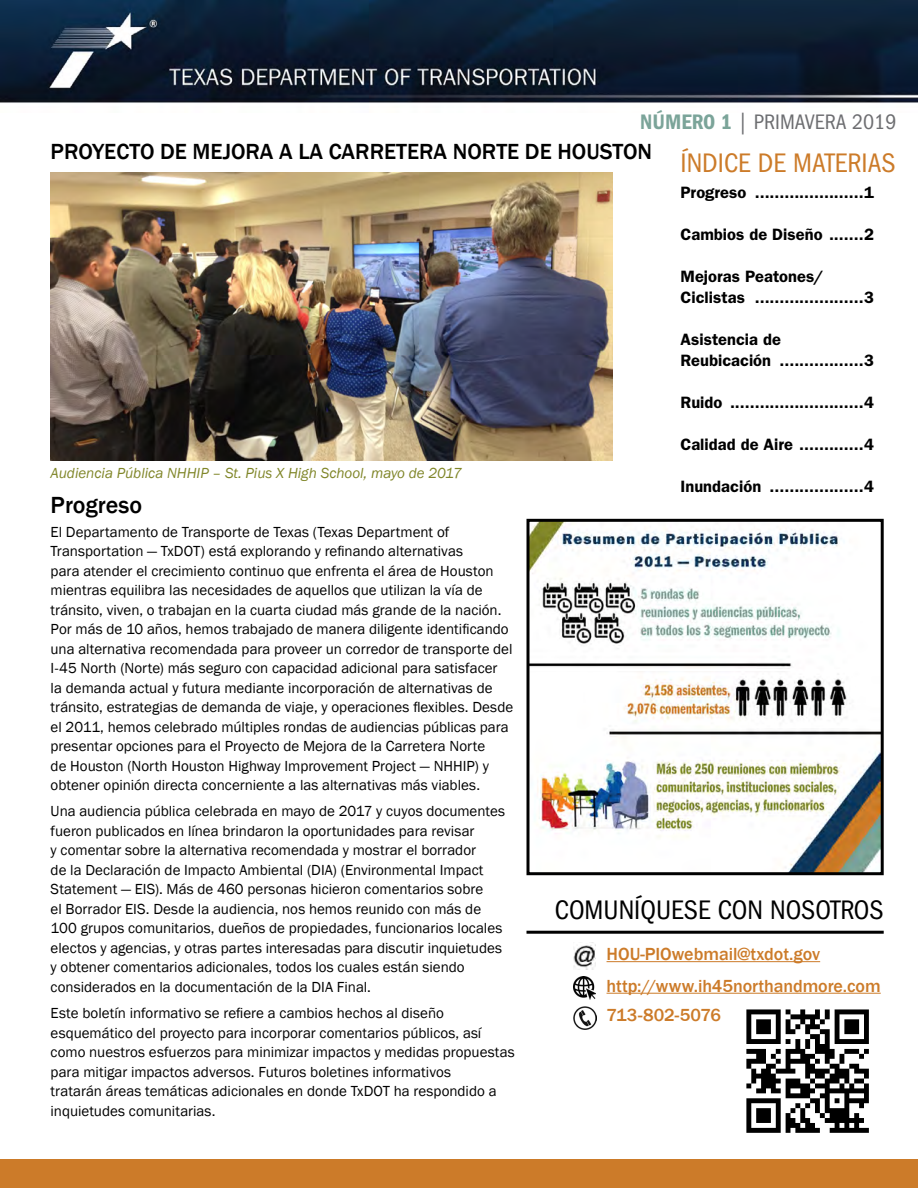
<style>
.page{position:relative;width:918px;height:1188px;background:#fff}
.page>*{position:absolute;margin:0;border:0;box-sizing:border-box;transform-origin:0 0}
.t1{font:condensed 27.75px "ITC Franklin Gothic Std";color:#000}
.t2{font:condensed 27.75px "ITC Franklin Gothic Std";color:#cc7b29}
.t3{font:500 24px "Franklin Gothic";color:#000}
.t4{font:500 22.5px "Franklin Gothic";color:#000}
.t5{font:condensed 21.75px "ITC Franklin Gothic Std";color:#6d6e71}
.t6{font:500 18px/31.5px "Franklin Gothic";color:#cc7b29}
.t7{font:600 16.5px/21px "ITC Franklin Gothic Std";color:#000}
.t8{font:15px/19.5px "Franklin Gothic";color:#000}
.t9{font:italic 15px "Franklin Gothic";color:#808629}
.s1{font-family:"ITC Franklin Gothic Std Dm Cd";font-stretch:normal;color:#7ba499}
</style>
<div class="page">
<img style="left:0;top:0;width:918px;height:103px">
<div style="left:0;top:1159px;width:918px;height:29px;background:#cc7b29"></div>
<hr style="left:527px;top:931px;width:357px;height:3px;background:#000">
<img style="left:573px;top:977px;width:23px;height:22px">
<img style="left:574px;top:1007px;width:22px;height:23px">
<img style="left:573px;top:944px;width:23px;height:26px">
<hr style="left:607px;top:961px;width:213px;height:1px;background:#cc7b29">
<hr style="left:607px;top:993px;width:274px;height:1px;background:#cc7b29">
<img style="left:746px;top:1009px;width:123px;height:124px">
<img style="left:51px;top:172px;width:561px;height:288px">
<img style="left:530px;top:523px;width:350px;height:348px">
<div style="left:526px;top:519px;width:358px;height:356px;border:3px solid #000"></div>
<h3 class="t5" style="left:640px;top:110px;width:258px"><span class="s1">NÚMERO 1</span> | PRIMAVERA 2019</h3>
<h3 class="t4" style="left:51px;top:137px;width:603px">PROYECTO DE MEJORA A LA CARRETERA NORTE DE HOUSTON</h3>
<p class="t9" style="left:51px;top:464px;width:413px">Audiencia Pública NHHIP – St. Pius X High School, mayo de 2017</p>
<h2 class="t3" style="left:51px;top:491px;width:93px">Progreso</h2>
<h1 class="t2" style="left:681px;top:147px;width:217px">ÍNDICE DE MATERIAS</h1>
<p class="t7" style="left:681px;top:182px;width:195px">Progreso ......................1</p>
<p class="t7" style="left:681px;top:224px;width:195px">Cambios de Diseño .......2</p>
<p class="t7" style="left:681px;top:266px;width:195px">Mejoras Peatones/<br>Ciclistas ......................3</p>
<p class="t7" style="left:681px;top:329px;width:195px">Asistencia de<br>Reubicación .................3</p>
<p class="t7" style="left:681px;top:392px;width:195px">Ruido ...........................4</p>
<p class="t7" style="left:681px;top:434px;width:195px">Calidad de Aire .............4</p>
<p class="t7" style="left:681px;top:476px;width:195px">Inundación ...................4</p>
<p class="t8" style="left:51px;top:522px;width:464px">El Departamento de Transporte de Texas (Texas Department of Transportation — TxDOT) está explorando y refinando alternativas<br>para atender el crecimiento continuo que enfrenta el área de Houston mientras equilibra las necesidades de aquellos que utilizan la vía de tránsito, viven, o trabajan en la cuarta ciudad más grande de la nación.<br>Por más de 10 años, hemos trabajado de manera diligente identificando una alternativa recomendada para proveer un corredor de transporte del I-45 North (Norte) más seguro con capacidad adicional para satisfacer<br>la demanda actual y futura mediante incorporación de alternativas de tránsito, estrategias de demanda de viaje, y operaciones flexibles. Desde el 2011, hemos celebrado múltiples rondas de audiencias públicas para presentar opciones para el Proyecto de Mejora de la Carretera Norte<br>de Houston (North Houston Highway Improvement Project — NHHIP) y obtener opinión directa concerniente a las alternativas más viables.</p>
<p class="t8" style="left:51px;top:802px;width:456px">Una audiencia pública celebrada en mayo de 2017 y cuyos documentes fueron publicados en línea brindaron la oportunidades para revisar<br>y comentar sobre la alternativa recomendada y mostrar el borrador<br>de la Declaración de Impacto Ambiental (DIA) (Environmental Impact Statement — EIS). Más de 460 personas hicieron comentarios sobre<br>el Borrador EIS. Desde la audiencia, nos hemos reunido con más de 100 grupos comunitarios, dueños de propiedades, funcionarios locales electos y agencias, y otras partes interesadas para discutir inquietudes y obtener comentarios adicionales, todos los cuales están siendo considerados en la documentación de la DIA Final.</p>
<p class="t8" style="left:51px;top:1004px;width:466px">Este boletín informativo se refiere a cambios hechos al diseño esquemático del proyecto para incorporar comentarios públicos, así como nuestros esfuerzos para minimizar impactos y medidas propuestas para mitigar impactos adversos. Futuros boletines informativos<br>tratarán áreas temáticas adicionales en donde TxDOT ha respondido a inquietudes comunitarias.</p>
<h1 class="t1" style="left:555px;top:894px;width:330px">COMUNÍQUESE CON NOSOTROS</h1>
<p class="t6" style="left:607px;top:939px;width:276px">HOU-PIOwebmail@txdot.gov http://www.ih45northandmore.com</p>
<p class="t6" style="left:607px;top:999px;width:116px">713-802-5076</p>
</div>
